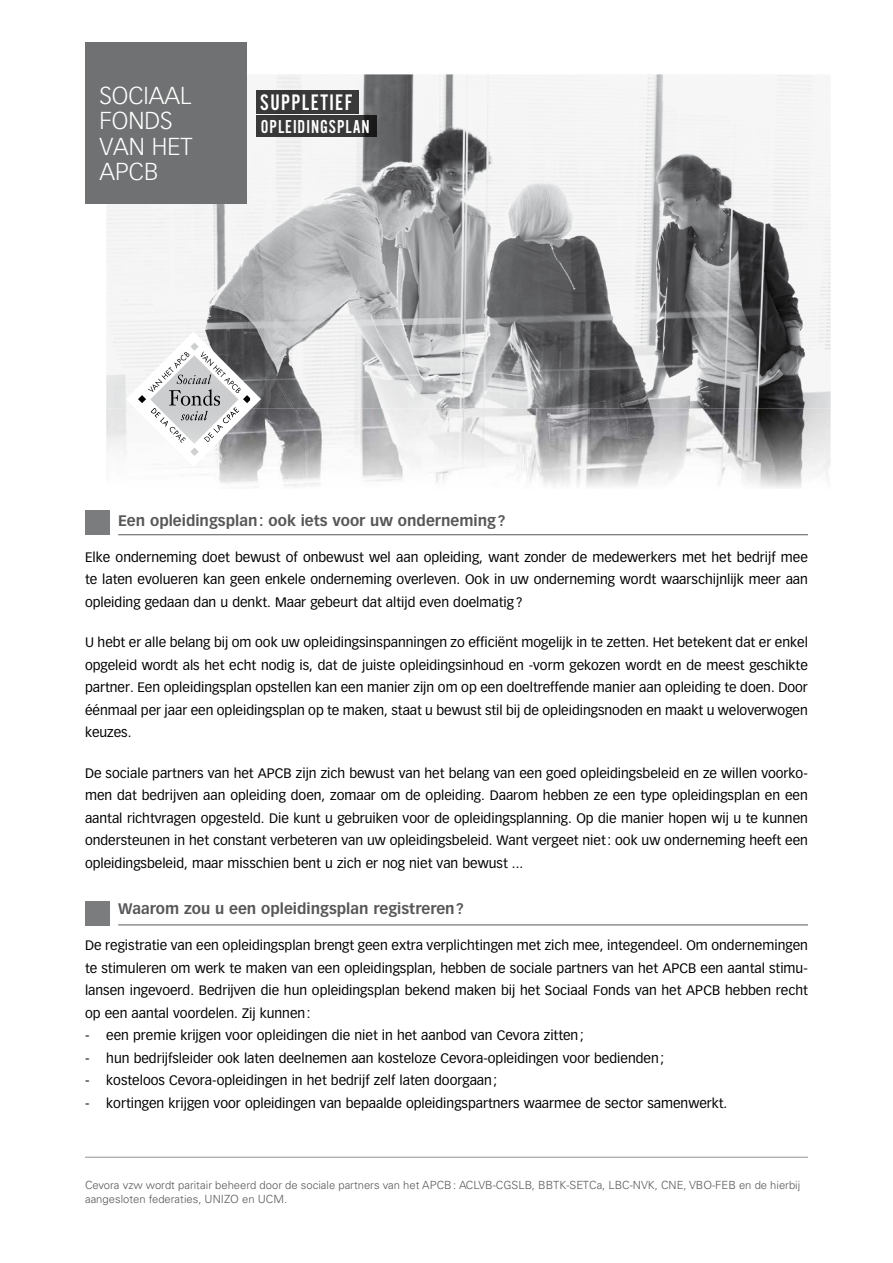
<style>
.page{position:relative;width:893px;height:1263px;background:#fff}
.page>*{position:absolute;margin:0;border:0;box-sizing:border-box;transform-origin:0 0}
.t1{font:300 24.15px/25.5px "Vectora LT Std";color:#fff}
.t2{font:23.4px "Alternate Gothic FS Two";letter-spacing:.06em;color:#fff}
.t3{font:19.5px "Alternate Gothic FS Two";letter-spacing:.05em;color:#fff}
.t4{font:700 15px "Vectora LT Std";color:#58585a}
.t5{font:13.5px/22.5px "Vectora LT Std";color:#000;text-align:justify}
.t6{font:300 11.25px/14.2px "Univers LT Std";color:#58585a}
</style>
<div class="page">
<img style="left:106px;top:74px;width:725px;height:334px">
<hr style="left:118px;top:534px;width:690px;height:1px;background:#58585a">
<div style="left:85px;top:511px;width:24px;height:24px;background:#7b7c7e"></div>
<hr style="left:118px;top:924px;width:690px;height:1px;background:#58585a">
<div style="left:85px;top:901px;width:24px;height:24px;background:#7b7c7e"></div>
<hr style="left:85px;top:1157px;width:723px;height:1px;background:#9c9e9f">
<div style="left:85px;top:43px;width:162px;height:161px;background:#707172"></div>
<svg style="left:106px;top:408px;width:725px;height:80px"></svg>
<svg style="left:126px;top:332px;width:135px;height:134px"></svg>
<div style="left:256px;top:90px;width:102px;height:24px;background:#393939"></div>
<img style="left:256px;top:115px;width:120px;height:21px">
<h1 class="t1" style="left:99px;top:83px;width:95px">SOCIAAL<br>FONDS<br>VAN HET<br>APCB</h1>
<h2 class="t2" style="left:260px;top:90px;width:94px">SUPPLETIEF</h2>
<h3 class="t3" style="left:261px;top:116px;width:110px">OPLEIDINGSPLAN</h3>
<p class="t4" style="left:118px;top:511px;width:389px">Een opleidingsplan: ook iets voor uw onderneming ?</p>
<p class="t5" style="left:85px;top:546px;width:724px">Elke onderneming doet bewust of onbewust wel aan opleiding, want zonder de medewerkers met het bedrijf mee te laten evolueren kan geen enkele onderneming overleven. Ook in uw onderneming wordt waarschijnlijk meer aan opleiding gedaan dan u denkt. Maar gebeurt dat altijd even doelmatig ?</p>
<p class="t5" style="left:85px;top:631px;width:724px">U hebt er alle belang bij om ook uw opleidingsinspanningen zo efficiënt mogelijk in te zetten. Het betekent dat er enkel opgeleid wordt als het echt nodig is, dat de juiste opleidingsinhoud en -vorm gekozen wordt en de meest geschikte partner. Een opleidingsplan opstellen kan een manier zijn om op een doeltreffende manier aan opleiding te doen. Door éénmaal per jaar een opleidingsplan op te maken, staat u bewust stil bij de opleidingsnoden en maakt u weloverwogen keuzes.</p>
<p class="t5" style="left:85px;top:762px;width:724px">De sociale partners van het APCB zijn zich bewust van het belang van een goed opleidingsbeleid en ze willen voorko&shy;men dat bedrijven aan opleiding doen, zomaar om de opleiding. Daarom hebben ze een type opleidingsplan en een aantal richtvragen opgesteld. Die kunt u gebruiken voor de opleidingsplanning. Op die manier hopen wij u te kunnen ondersteunen in het constant verbeteren van uw opleidingsbeleid. Want vergeet niet: ook uw onderneming heeft een opleidingsbeleid, maar misschien bent u zich er nog niet van bewust ...</p>
<p class="t4" style="left:118px;top:900px;width:347px">Waarom zou u een opleidingsplan registreren ?</p>
<p class="t5" style="left:85px;top:934px;width:724px">De registratie van een opleidingsplan brengt geen extra verplichtingen met zich mee, integendeel. Om ondernemingen te stimuleren om werk te maken van een opleidingsplan, hebben de sociale partners van het APCB een aantal stimu&shy;lansen ingevoerd. Bedrijven die hun opleidingsplan bekend maken bij het Sociaal Fonds van het APCB hebben recht op een aantal voordelen. Zij kunnen :</p>
<p class="t5" style="left:85px;top:1024px;width:500px">- een premie krijgen voor opleidingen die niet in het aanbod van Cevora zitten ;</p>
<p class="t5" style="left:85px;top:1047px;width:581px">- hun bedrijfsleider ook laten deelnemen aan kosteloze Cevora-opleidingen voor bedienden ;</p>
<p class="t5" style="left:85px;top:1069px;width:414px">- kosteloos Cevora-opleidingen in het bedrijf zelf laten doorgaan ;</p>
<p class="t5" style="left:85px;top:1092px;width:644px">- kortingen krijgen voor opleidingen van bepaalde opleidingspartners waarmee de sector samenwerkt.</p>
<p class="t6" style="left:85px;top:1178px;width:717px">Cevora vzw wordt paritair beheerd door de sociale partners van het APCB : ACLVB-CGSLB, BBTK-SETCa, LBC-NVK, CNE, VBO-FEB en de hierbij aangesloten federaties, UNIZO en UCM.</p>
</div>
